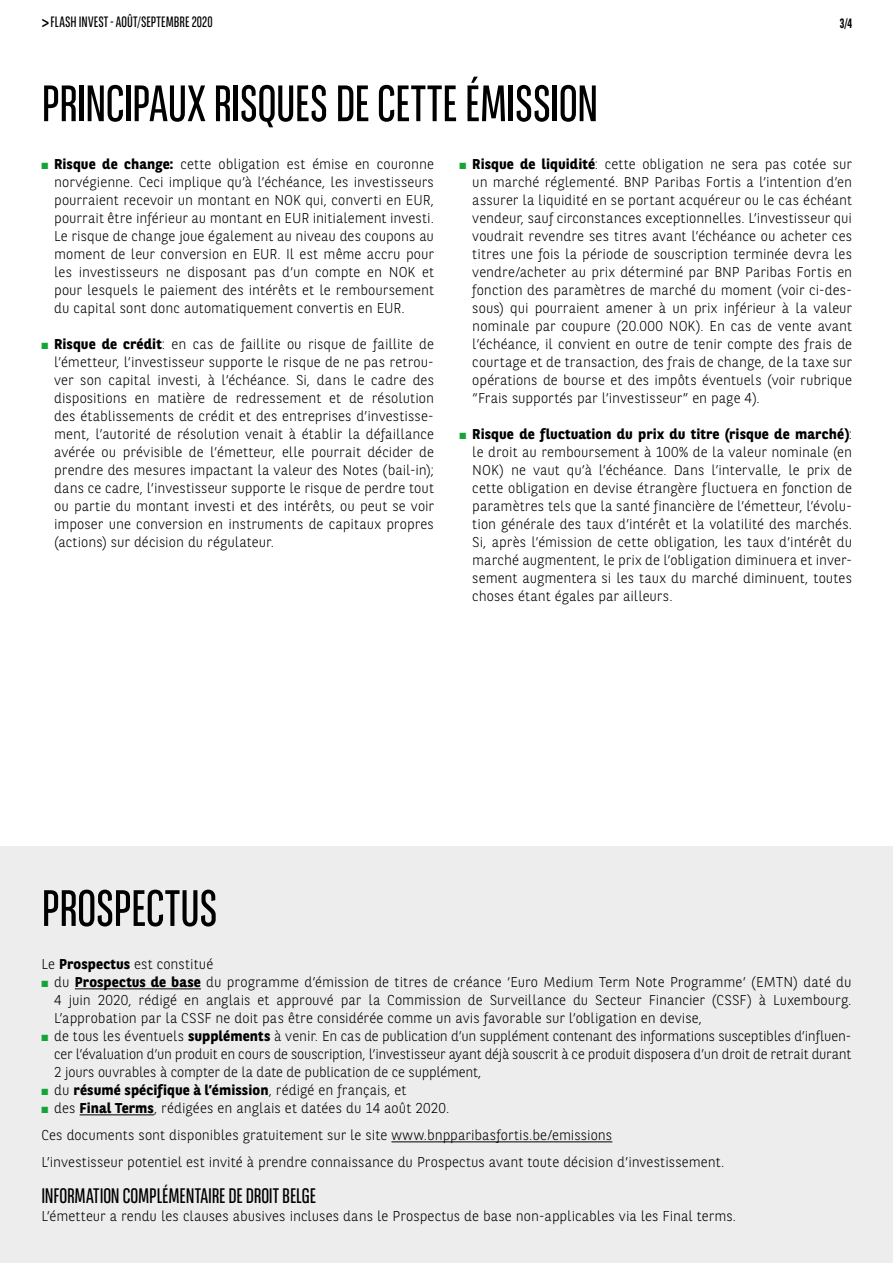
<style>
.page{position:relative;width:893px;height:1263px;background:#fff}
.page>*{position:absolute;margin:0;border:0;box-sizing:border-box;transform-origin:0 0}
.t1{font:51px "BNPP Sans Condensed";letter-spacing:-.015em;color:#000}
.t2{font:21px "BNPP Sans Condensed";letter-spacing:-.005em;color:#000}
.t3{font:15px "BNPP Sans Condensed";letter-spacing:.01em;color:#000}
.t4{font:300 14.25px/18px "BNPP Sans";letter-spacing:.005em;color:#000;text-align:justify}
.t5{font:700 14.25px "BNPP Sans";letter-spacing:.005em;color:#000}
.t6{font:700 13.5px "BNPP Sans Condensed";color:#000}
.s1{font-size:21px}
.s2{color:#13a538}
.s3{font-weight:700}
.s4{font-weight:300}
</style>
<div class="page">
<div style="left:0;top:846px;width:893px;height:417px;background:#ededed"></div>
<hr style="left:75px;top:988px;width:126px;height:1px;background:#000">
<hr style="left:80px;top:1114px;width:74px;height:1px;background:#000">
<hr style="left:391px;top:1141px;width:221px;height:1px;background:#000">
<p class="t3" style="left:41px;top:13px;width:173px"><span class="s1">&gt;</span>FLASH INVEST - AOÛT/SEPTEMBRE 2020</p>
<p class="t6" style="left:840px;top:15px;width:14px">3/4</p>
<h1 class="t1" style="left:41px;top:72px;width:559px">PRINCIPAUX RISQUES DE CETTE ÉMISSION</h1>
<p class="t4" style="left:54px;top:154px;width:381px;text-indent:-13px"><span class="s2">■</span> <span class="s3">Risque de change:</span> cette obligation est émise en couronne norvégienne. Ceci implique qu’à l’échéance, les investisseurs pourraient recevoir un montant en NOK qui, converti en EUR, pourrait être inférieur au montant en EUR initialement investi.<br>Le risque de change joue également au niveau des coupons au moment de leur conversion en EUR. Il est même accru pour les investisseurs ne disposant pas d’un compte en NOK et pour lesquels le paiement des intérêts et le remboursement du capital sont donc automatiquement convertis en EUR.</p>
<p class="t4" style="left:54px;top:334px;width:381px;text-indent:-13px"><span class="s2">■</span> <span class="s3">Risque de crédit</span>: en cas de faillite ou risque de faillite de l’émetteur, l’investisseur supporte le risque de ne pas retrou&shy;ver son capital investi, à l’échéance. Si, dans le cadre des dispositions en matière de redressement et de résolution des établissements de crédit et des entreprises d’investisse&shy;ment, l’autorité de résolution venait à établir la défaillance avérée ou prévisible de l’émetteur, elle pourrait décider de prendre des mesures impactant la valeur des Notes (bail-in); dans ce cadre, l’investisseur supporte le risque de perdre tout ou partie du montant investi et des intérêts, ou peut se voir imposer une conversion en instruments de capitaux propres (actions) sur décision du régulateur.</p>
<p class="t4" style="left:472px;top:154px;width:381px;text-indent:-13px"><span class="s2">■</span> <span class="s3">Risque de liquidité</span>: cette obligation ne sera pas cotée sur un marché réglementé. BNP Paribas Fortis a l’intention d’en assurer la liquidité en se portant acquéreur ou le cas échéant vendeur, sauf circonstances exceptionnelles. L’investisseur qui voudrait revendre ses titres avant l’échéance ou acheter ces titres une fois la période de souscription terminée devra les vendre/acheter au prix déterminé par BNP Paribas Fortis en fonction des paramètres de marché du moment (voir ci-des&shy;sous) qui pourraient amener à un prix inférieur à la valeur nominale par coupure (20.000 NOK). En cas de vente avant l’échéance, il convient en outre de tenir compte des frais de courtage et de transaction, des frais de change, de la taxe sur opérations de bourse et des impôts éventuels (voir rubrique “Frais supportés par l’investisseur” en page 4).</p>
<p class="t4" style="left:472px;top:424px;width:381px;text-indent:-13px"><span class="s2">■</span> <span class="s3">Risque de fluctuation du prix du titre (risque de marché)</span>: le droit au remboursement à 100% de la valeur nominale (en NOK) ne vaut qu’à l’échéance. Dans l’intervalle, le prix de cette obligation en devise étrangère fluctuera en fonction de paramètres tels que la santé financière de l’émetteur, l’évolu&shy;tion générale des taux d’intérêt et la volatilité des marchés.<br>Si, après l’émission de cette obligation, les taux d’intérêt du marché augmentent, le prix de l’obligation diminuera et inver&shy;sement augmentera si les taux du marché diminuent, toutes choses étant égales par ailleurs.</p>
<h1 class="t1" style="left:41px;top:876px;width:178px">PROSPECTUS</h1>
<p class="t4" style="left:41px;top:955px;width:173px">Le <span class="s3">Prospectus</span> est constitué</p>
<p class="t4" style="left:54px;top:973px;width:799px;text-indent:-13px"><span class="s2">■</span> du <span class="s3">Prospectus de base</span> du programme d’émission de titres de créance ‘Euro Medium Term Note Programme’ (EMTN) daté du 4 juin 2020, rédigé en anglais et approuvé par la Commission de Surveillance du Secteur Financier (CSSF) à Luxembourg.<br>L’approbation par la CSSF ne doit pas être considérée comme un avis favorable sur l’obligation en devise,</p>
<p class="t4" style="left:54px;top:1027px;width:799px;text-indent:-13px"><span class="s2">■</span> de tous les éventuels <span class="s3">suppléments</span> à venir. En cas de publication d’un supplément contenant des informations susceptibles d’influen&shy;cer l’évaluation d’un produit en cours de souscription, l’investisseur ayant déjà souscrit à ce produit disposera d’un droit de retrait durant 2 jours ouvrables à compter de la date de publication de ce supplément,</p>
<p class="t5" style="left:41px;top:1081px;width:367px"><span class="s2">■</span> <span class="s4">du</span> résumé spécifique à l’émission<span class="s4">, rédigé en français, et</span></p>
<p class="t4" style="left:41px;top:1094px;width:684px;line-height:27px;text-align:left"><span class="s2">■</span> des <span class="s3">Final Terms</span>, rédigées en anglais et datées du 14 août 2020.<br>Ces documents sont disponibles gratuitement sur le site www.bnpparibasfortis.be/emissions<br>L’investisseur potentiel est invité à prendre connaissance du Prospectus avant toute décision d’investissement.</p>
<h2 class="t2" style="left:41px;top:1183px;width:276px">INFORMATION COMPLÉMENTAIRE DE DROIT BELGE</h2>
<p class="t4" style="left:41px;top:1207px;width:696px">L’émetteur a rendu les clauses abusives incluses dans le Prospectus de base non-applicables via les Final terms.</p>
</div>
